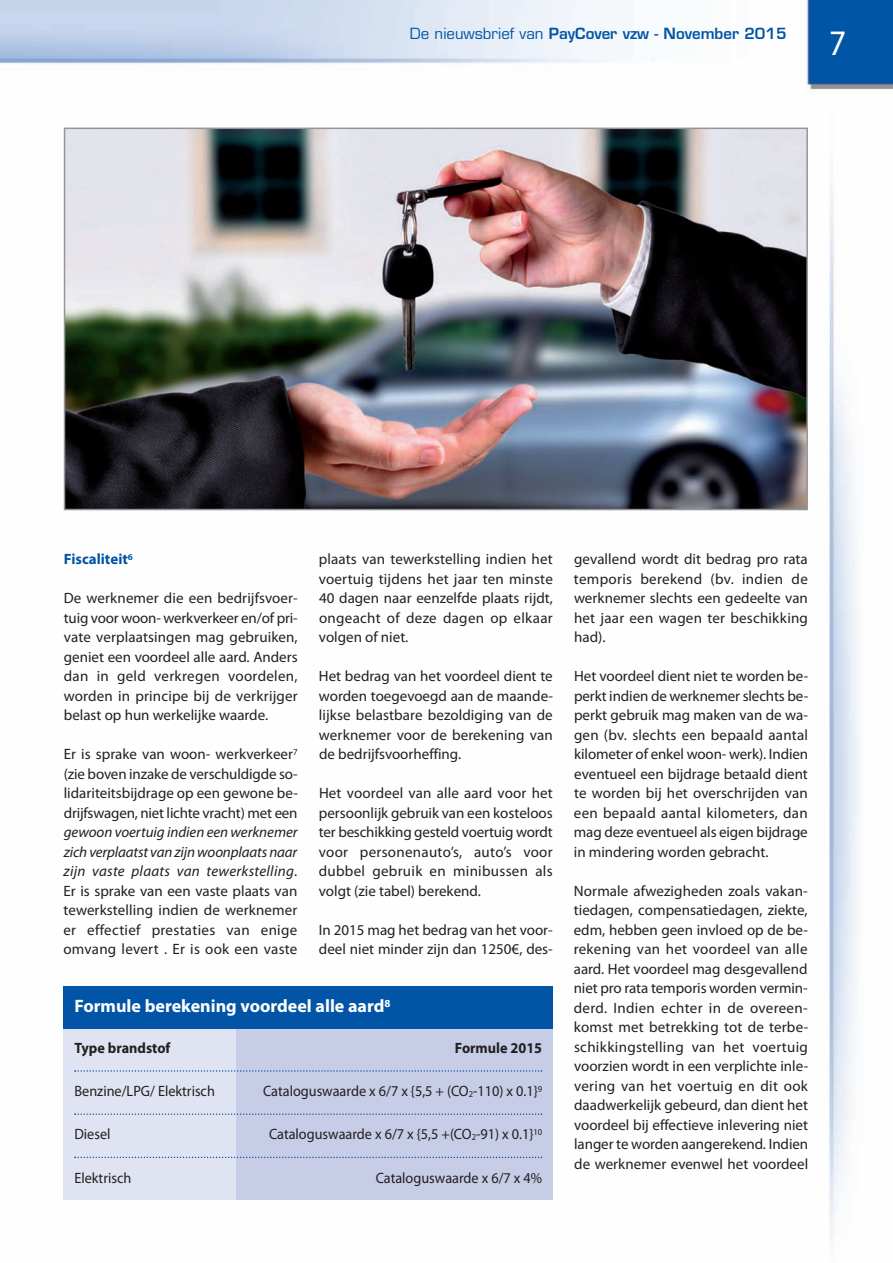
<style>
.page{position:relative;width:893px;height:1263px;background:#fff}
.page>*{position:absolute;margin:0;border:0;box-sizing:border-box;transform-origin:0 0}
.t1{font:semi-condensed 36px "Myriad Pro";color:#fff}
.t2{font:700 18px "Myriad Pro";color:#fff}
.t3{font:15px/19.5px "Myriad Pro";color:#231f20;text-align:justify}
.t4{font:15px "Myriad Pro";color:#231f20;scale:.95 1}
.t5{font:600 15px "Eurostile LT Std";color:#0154a6}
.t6{font:700 15px "Myriad Pro";color:#231f20;scale:.95 1}
.t7{font:700 15px "Myriad Pro";color:#0154a6}
.s1{font-weight:400}
.s2{font-style:italic}
.s3{font-size:9px}
</style>
<div class="page">
<img style="left:0;top:0;width:893px;height:1247px">
<div style="left:64px;top:986px;width:489px;height:43px;background:#0154a6"></div>
<div style="left:64px;top:1029px;width:172px;height:170px;background:#e0e4f2"></div>
<div style="left:236px;top:1029px;width:317px;height:170px;background:#c7cde7"></div>
<svg style="left:74px;top:1070px;width:468px;height:2px"></svg>
<svg style="left:74px;top:1113px;width:468px;height:2px"></svg>
<svg style="left:74px;top:1156px;width:468px;height:2px"></svg>
<img style="left:67px;top:131px;width:738px;height:376px">
<div style="left:64px;top:128px;width:744px;height:382px;border:2px solid #939598"></div>
<p class="t5" style="left:410px;top:28px;width:378px"><span class="s1">De nieuwsbrief van</span> PayCover vzw - November 2015</p>
<h1 class="t1" style="left:829px;top:29px;width:19px">7</h1>
<p class="t7" style="left:64px;top:553px;width:71px">Fiscaliteit<sup>6</sup></p>
<p class="t3" style="left:64px;top:589px;width:235px">De werknemer die een bedrijfsvoer&shy;tuig voor woon- werkverkeer en/of pri&shy;vate verplaatsingen mag gebruiken, geniet een voordeel alle aard. Anders dan in geld verkregen voordelen, worden in principe bij de verkrijger belast op hun werkelijke waarde.</p>
<p class="t3" style="left:64px;top:745px;width:236px">Er is sprake van woon- werkverkeer<sup>7 </sup>(zie boven inzake de verschuldigde so&shy;lidariteitsbijdrage op een gewone be&shy;drijfswagen, niet lichte vracht) met een</p>
<p class="t3" style="left:63px;top:823px;width:236px"><span class="s2">gewoon voertuig indien een werknemer zich verplaatst van zijn woonplaats naar zijn vaste plaats van tewerkstelling</span>.<br>Er is sprake van een vaste plaats van tewerkstelling indien de werknemer er effectief prestaties van enige omvang levert . Er is ook een vaste</p>
<p class="t3" style="left:319px;top:550px;width:236px">plaats van tewerkstelling indien het voertuig tijdens het jaar ten minste 40 dagen naar eenzelfde plaats rijdt, ongeacht of deze dagen op elkaar volgen of niet.</p>
<p class="t3" style="left:319px;top:667px;width:236px">Het bedrag van het voordeel dient te worden toegevoegd aan de maande&shy;lijkse belastbare bezoldiging van de werknemer voor de berekening van de bedrijfsvoorheffing.</p>
<p class="t3" style="left:319px;top:784px;width:236px">Het voordeel van alle aard voor het persoonlijk gebruik van een kosteloos ter beschikking gesteld voertuig wordt voor personenauto’s, auto’s voor dubbel gebruik en minibussen als volgt (zie tabel) berekend.</p>
<p class="t3" style="left:319px;top:921px;width:236px">In 2015 mag het bedrag van het voor&shy;deel niet minder zijn dan 1250€, des-</p>
<p class="t2" style="left:74px;top:999px;width:318px">Formule berekening voordeel alle aard<sup>8</sup></p>
<p class="t6" style="left:74px;top:1042px;width:103px">Type brandstof</p>
<p class="t6" style="left:455px;top:1042px;width:93px">Formule 2015</p>
<p class="t4" style="left:74px;top:1085px;width:149px">Benzine/LPG/ Elektrisch</p>
<p class="t4" style="left:263px;top:1085px;width:295px">Cataloguswaarde x 6/7 x {5,5 + (CO<span class="s3">2</span>-110) x 0.1}<sup>9</sup></p>
<p class="t4" style="left:74px;top:1129px;width:40px">Diesel</p>
<p class="t4" style="left:269px;top:1129px;width:289px">Cataloguswaarde x 6/7 x {5,5 +(CO<span class="s3">2</span>-91) x 0.1}<sup>10</sup></p>
<p class="t4" style="left:74px;top:1172px;width:61px">Elektrisch</p>
<p class="t4" style="left:376px;top:1172px;width:177px">Cataloguswaarde x 6/7 x 4%</p>
<p class="t3" style="left:574px;top:550px;width:236px">gevallend wordt dit bedrag pro rata temporis berekend (bv. indien de werknemer slechts een gedeelte van het jaar een wagen ter beschikking had).</p>
<p class="t3" style="left:574px;top:667px;width:236px">Het voordeel dient niet te worden be&shy;perkt indien de werknemer slechts be&shy;perkt gebruik mag maken van de wa&shy;gen (bv. slechts een bepaald aantal kilometer of enkel woon- werk). Indien eventueel een bijdrage betaald dient te worden bij het overschrijden van een bepaald aantal kilometers, dan mag deze eventueel als eigen bijdrage in mindering worden gebracht.</p>
<p class="t3" style="left:574px;top:882px;width:236px">Normale afwezigheden zoals vakan&shy;tiedagen, compensatiedagen, ziekte, edm, hebben geen invloed op de be&shy;rekening van het voordeel van alle aard. Het voordeel mag desgevallend niet pro rata temporis worden vermin&shy;derd. Indien echter in de overeen&shy;komst met betrekking tot de terbe&shy;schikkingstelling van het voertuig voorzien wordt in een verplichte inle&shy;vering van het voertuig en dit ook daadwerkelijk gebeurd, dan dient het voordeel bij effectieve inlevering niet langer te worden aangerekend. Indien de werknemer evenwel het voordeel</p>
</div>
